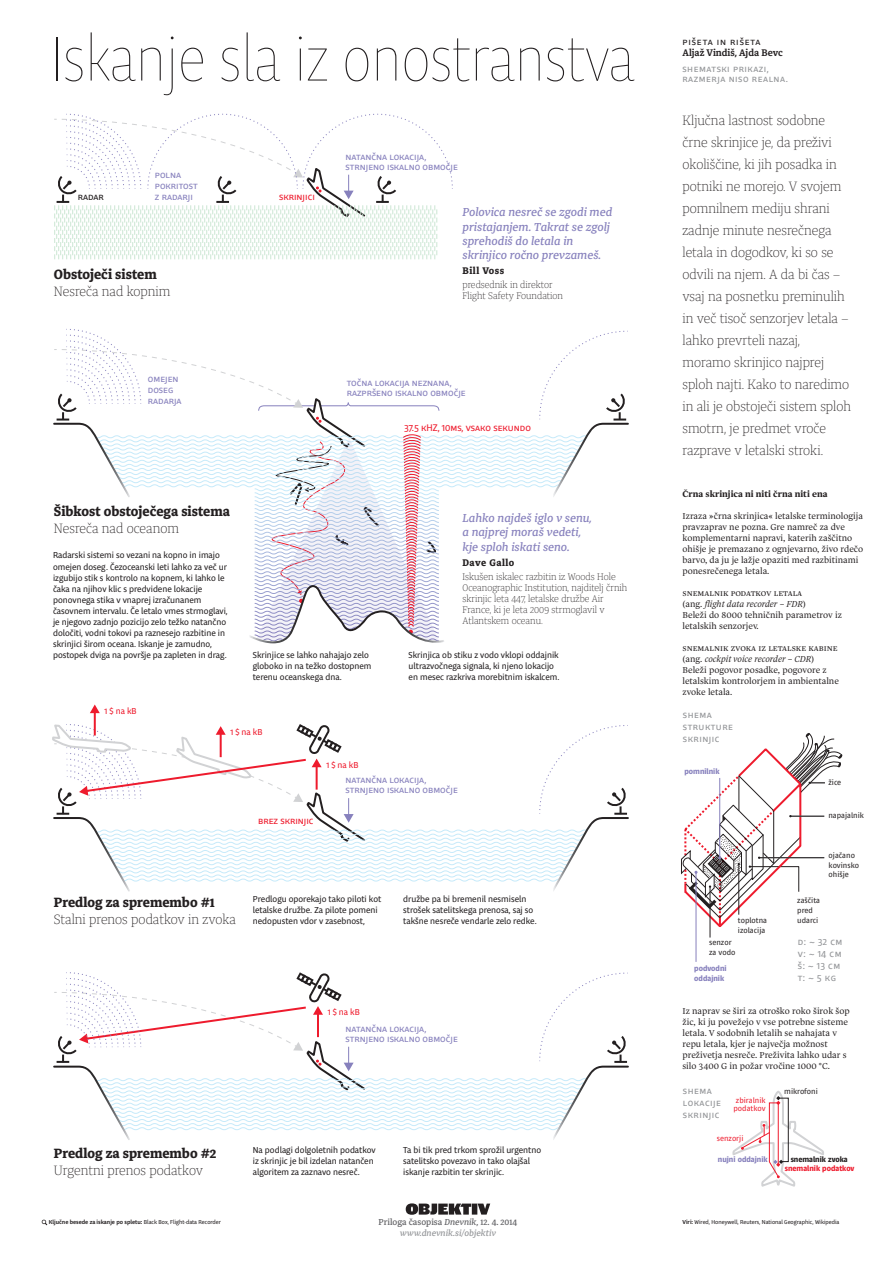
<style>
.page{position:relative;width:896px;height:1265px;background:#fff}
.page>*{position:absolute;margin:0;border:0;box-sizing:border-box;transform-origin:0 0}
.t1{font:100 65px "Bad News Big Sans Cn";color:#231f20}
.t2{font:200 14px/22px "Bad News Big";color:#231f20}
.t3{font:800 14px "Bad News Big";color:#231f20}
.t4{font:italic 500 12px/14.4px "Bad News Big";color:#8781bd}
.t5{font:10px/11px "Bad News Sans SC";color:#8781bd}
.t6{font:200 10px/11px "Bad News Big";color:#231f20}
.t7{font:10px/12px "Bad News Sans SC";letter-spacing:.05em;color:#939598}
.t8{font:10px "Bad News Sans SC";color:#ee1b2d}
.t9{font:700 10px "Bad News Big";color:#231f20}
.t10{font:10px "Bad News Sans SC";letter-spacing:.085em;color:#231f20}
.t11{font:800 10px "Bad News Big";letter-spacing:.05em;color:#231f20}
.t12{font:9px/11px "Bad News Sans";color:#231f20}
.t13{font:9px/11px "Bad News";color:#231f20}
.t14{font:500 9px/11px "Bad News Big";color:#636366;text-align:center}
.t15{font:9px "Bad News SC";color:#231f20}
.t16{font:800 9px "Bad News";color:#231f20}
.t17{font:9px "Bad News Sans";color:#ee1b2d}
.t18{font:8px/9.6px "Bad News Agate Dp";color:#231f20}
.t19{font:800 8px/9.6px "Bad News Agate Dp";color:#8781bd}
.t20{font:8px/8px "Bad News Agate Dp";color:#ee1b2d;text-align:center}
.t21{font:800 8px "Bad News Agate Dp";color:#ee1b2d}
.t22{font:800 8px "Bad News Agate Dp";color:#231f20}
.t23{font:700 6px "Bad News Sans";color:#231f20}
.t24{font:6px "Bad News Sans";color:#231f20}
.s1{font-style:italic}
.s2{font-style:italic;color:#939598}
.s3{font-weight:400}
.s4{font-weight:700}
</style>
<div class="page">
<svg style="left:406px;top:1203px;width:84px;height:11px"></svg>
<svg style="left:42px;top:1219px;width:5px;height:6px"></svg>
<svg style="left:54px;top:113px;width:399px;height:146px"></svg>
<hr style="left:709px;top:886px;width:1px;height:51px;background:#231f20">
<hr style="left:695px;top:872px;width:1px;height:89px;background:#8781bd">
<svg style="left:681px;top:733px;width:162px;height:196px"></svg>
<svg style="left:53px;top:329px;width:576px;height:315px"></svg>
<svg style="left:732px;top:1090px;width:92px;height:97px"></svg>
<svg style="left:52px;top:704px;width:577px;height:187px"></svg>
<svg style="left:53px;top:972px;width:576px;height:168px"></svg>
<h1 class="t1" style="left:51px;top:23px;width:585px">Iskanje sla iz onostranstva</h1>
<p class="t10" style="left:78px;top:191px;width:28px">radar</p>
<p class="t5" style="left:155px;top:169px;width:44px">polna pokritost z radarji</p>
<h2 class="t3" style="left:54px;top:267px;width:104px">Obstoječi sistem</h2>
<h2 class="t2" style="left:54px;top:280px;width:118px">Nesreča nad kopnim</h2>
<p class="t8" style="left:279px;top:191px;width:37px">skrinjici</p>
<p class="t5" style="left:346px;top:151px;width:114px;line-height:10px">natančna lokacija, strnjeno iskalno območje</p>
<h3 class="t4" style="left:462px;top:205px;width:151px">Polovica nesreč se zgodi med pristajanjem. Takrat se zgolj sprehodiš do letala in skrinjico ročno prevzameš.</h3>
<p class="t11" style="left:462px;top:265px;width:43px">Bill Voss</p>
<p class="t6" style="left:462px;top:280px;width:102px">predsednik in direktor<br>Flight Safety Foundation</p>
<p class="t5" style="left:148px;top:373px;width:35px">omejen doseg radarja</p>
<p class="t5" style="left:347px;top:377px;width:120px;line-height:10px">točna lokacija neznana, razpršeno iskalno območje</p>
<p class="t8" style="left:405px;top:422px;width:128px">37.5 kHZ, 10ms, vsako sekundo</p>
<h2 class="t3" style="left:54px;top:503px;width:177px">Šibkost obstoječega sistema</h2>
<h2 class="t2" style="left:54px;top:517px;width:127px">Nesreča nad oceanom</h2>
<p class="t12" style="left:53px;top:550px;width:176px">Radarski sistemi so vezani na kopno in imajo omejen doseg. Čezoceanski leti lahko za več ur izgubijo stik s kontrolo na kopnem, ki lahko le čaka na njihov klic s predvidene lokacije ponovnega stika v vnaprej izračunanem časovnem intervalu. Če letalo vmes strmoglavi, je njegovo zadnjo pozicijo zelo težko natančno določiti, vodni tokovi pa raznesejo razbitine in skrinjici širom oceana. Iskanje je zamudno, postopek dviga na površje pa zapleten in drag.</p>
<p class="t17" style="left:105px;top:705px;width:34px">1 $ na kB</p>
<p class="t12" style="left:253px;top:649px;width:120px">Skrinjice se lahko nahajajo zelo globoko in na težko dostopnem terenu oceanskega dna.</p>
<h3 class="t4" style="left:462px;top:510px;width:131px">Lahko najdeš iglo v senu, a najprej moraš vedeti, kje sploh iskati seno.</h3>
<p class="t11" style="left:462px;top:556px;width:53px">Dave Gallo</p>
<p class="t6" style="left:462px;top:571px;width:166px">Iskušen iskalec razbitin iz Woods Hole Oceanographic Institution, najditelj črnih skrinjic leta 447, letalske družbe Air France, ki je leta 2009 strmoglavil v Atlantskem oceanu.</p>
<p class="t12" style="left:409px;top:649px;width:152px">Skrinjica ob stiku z vodo vklopi oddajnik ultrazvočnega signala, ki njeno lokacijo en mesec razkriva morebitnim iskalcem.</p>
<p class="t17" style="left:230px;top:727px;width:34px">1 $ na kB</p>
<p class="t8" style="left:258px;top:815px;width:57px">brez skrinjic</p>
<p class="t17" style="left:326px;top:759px;width:34px">1 $ na kB</p>
<p class="t5" style="left:346px;top:774px;width:114px;line-height:10px">natančna lokacija, strnjeno iskalno območje</p>
<h2 class="t3" style="left:54px;top:894px;width:162px">Predlog za spremembo #1</h2>
<h2 class="t2" style="left:54px;top:908px;width:183px">Stalni prenos podatkov in zvoka</h2>
<p class="t12" style="left:253px;top:893px;width:130px">Predlogu oporekajo tako piloti kot letalske družbe. Za pilote pomeni nedopusten vdor v zasebnost,</p>
<p class="t12" style="left:403px;top:893px;width:135px">družbe pa bi bremenil nesmiseln strošek satelitskega prenosa, saj so takšne nesreče vendarle zelo redke.</p>
<p class="t17" style="left:328px;top:1007px;width:34px">1 $ na kB</p>
<p class="t5" style="left:346px;top:1023px;width:114px;line-height:10px">natančna lokacija, strnjeno iskalno območje</p>
<h2 class="t3" style="left:54px;top:1145px;width:164px">Predlog za spremembo #2</h2>
<h2 class="t2" style="left:54px;top:1159px;width:151px">Urgentni prenos podatkov</h2>
<p class="t12" style="left:253px;top:1144px;width:124px">Na podlagi dolgoletnih podatkov iz skrinjic je bil izdelan natančen algoritem za zaznavo nesreč.</p>
<p class="t12" style="left:403px;top:1144px;width:139px">Ta bi tik pred trkom sprožil urgentno satelitsko povezavo in tako olajšal iskanje razbitin ter skrinjic.</p>
<p class="t10" style="left:682px;top:36px;width:80px">pišeta in rišeta</p>
<p class="t9" style="left:682px;top:47px;width:102px">Aljaž Vindiš, Ajda Bevc</p>
<p class="t7" style="left:682px;top:63px;width:107px;line-height:10px">shematski prikazi, razmerja niso realna.</p>
<p class="t2" style="left:682px;top:109px;width:170px">Ključna lastnost sodobne črne skrinjice je, da preživi okoliščine, ki jih posadka in potniki ne morejo. V svojem pomnilnem mediju shrani zadnje minute nesrečnega letala in dogodkov, ki so se odvili na njem. A da bi čas – vsaj na posnetku preminulih in več tisoč senzorjev letala – lahko prevrteli nazaj, moramo skrinjico najprej sploh najti. Kako to naredimo in ali je obstoječi sistem sploh smotrn, je predmet vroče razprave v letalski stroki.</p>
<p class="t16" style="left:682px;top:489px;width:147px">Črna skrinjica ni niti črna niti ena</p>
<p class="t13" style="left:682px;top:510px;width:182px">Izraza »črna skrinjica« letalske terminologija pravzaprav ne pozna. Gre namreč za dve komplementarni napravi, katerih zaščitno ohišje je premazano z ognjevarno, živo rdečo barvo, da ju je lažje opaziti med razbitinami ponesrečenega letala.</p>
<p class="t15" style="left:682px;top:588px;width:121px">snemalnik podatkov letala</p>
<p class="t13" style="left:682px;top:598px;width:161px">(ang. <span class="s1">flight data recorder – FDR</span>)<br>Beleži do 8000 tehničnih parametrov iz letalskih senzorjev.</p>
<p class="t15" style="left:682px;top:643px;width:157px">snemalnik zvoka iz letalske kabine</p>
<p class="t13" style="left:682px;top:653px;width:158px">(ang. <span class="s1">cockpit voice recorder – CDR</span>)<br>Beleži pogovor posadke, pogovore z letalskim kontrolorjem in ambientalne zvoke letala.</p>
<p class="t7" style="left:683px;top:709px;width:52px">shema strukture skrinjic</p>
<p class="t19" style="left:684px;top:766px;width:37px">pomnilnik</p>
<p class="t18" style="left:738px;top:915px;width:31px">toplotna izolacija</p>
<p class="t18" style="left:709px;top:937px;width:28px">senzor za vodo</p>
<p class="t19" style="left:694px;top:963px;width:34px">podvodni oddajnik</p>
<p class="t18" style="left:828px;top:778px;width:14px">žice</p>
<p class="t18" style="left:828px;top:810px;width:37px">napajalnik</p>
<p class="t18" style="left:797px;top:895px;width:24px">zaščita pred udarci</p>
<p class="t18" style="left:828px;top:850px;width:32px">ojačano kovinsko ohišje</p>
<p class="t7" style="left:798px;top:936px;width:46px">d: ~ 32 cm v: ~ 14 cm š: ~ 13 cm t: ~ 5 kg</p>
<p class="t13" style="left:682px;top:1005px;width:169px">Iz naprav se širi za otroško roko širok šop žic, ki ju povežejo v vse potrebne sisteme letala. V sodobnih letalih se nahajata v repu letala, kjer je največja možnost preživetja nesreče. Preživita lahko udar s silo 3400 G in požar vročine 1000 °C.</p>
<p class="t7" style="left:683px;top:1085px;width:40px">shema lokacije skrinjic</p>
<p class="t20" style="left:733px;top:1096px;width:34px">zbiralnik podatkov</p>
<p class="t20" style="left:717px;top:1133px;width:28px">senzorji</p>
<p class="t18" style="left:784px;top:1086px;width:35px">mikrofoni</p>
<p class="t19" style="left:718px;top:1154px;width:51px">nujni oddajnik</p>
<p class="t22" style="left:790px;top:1154px;width:58px">snemalnik zvoka</p>
<p class="t21" style="left:785px;top:1163px;width:71px">snemalnik podatkov</p>
<p class="t14" style="left:379px;top:1216px;width:140px">Priloga časopisa <span class="s1">Dnevnik</span>, 12. 4. 2014 <span class="s2">www.dnevnik.si/objektiv</span></p>
<p class="t23" style="left:49px;top:1218px;width:174px">Ključne besede za iskanje po spletu: <span class="s3">Black Box, Flight-data Recorder</span></p>
<p class="t24" style="left:682px;top:1218px;width:158px"><span class="s4">Viri:</span> Wired, Honeywell, Reuters, National Geographic, Wikipedia</p>
</div>
